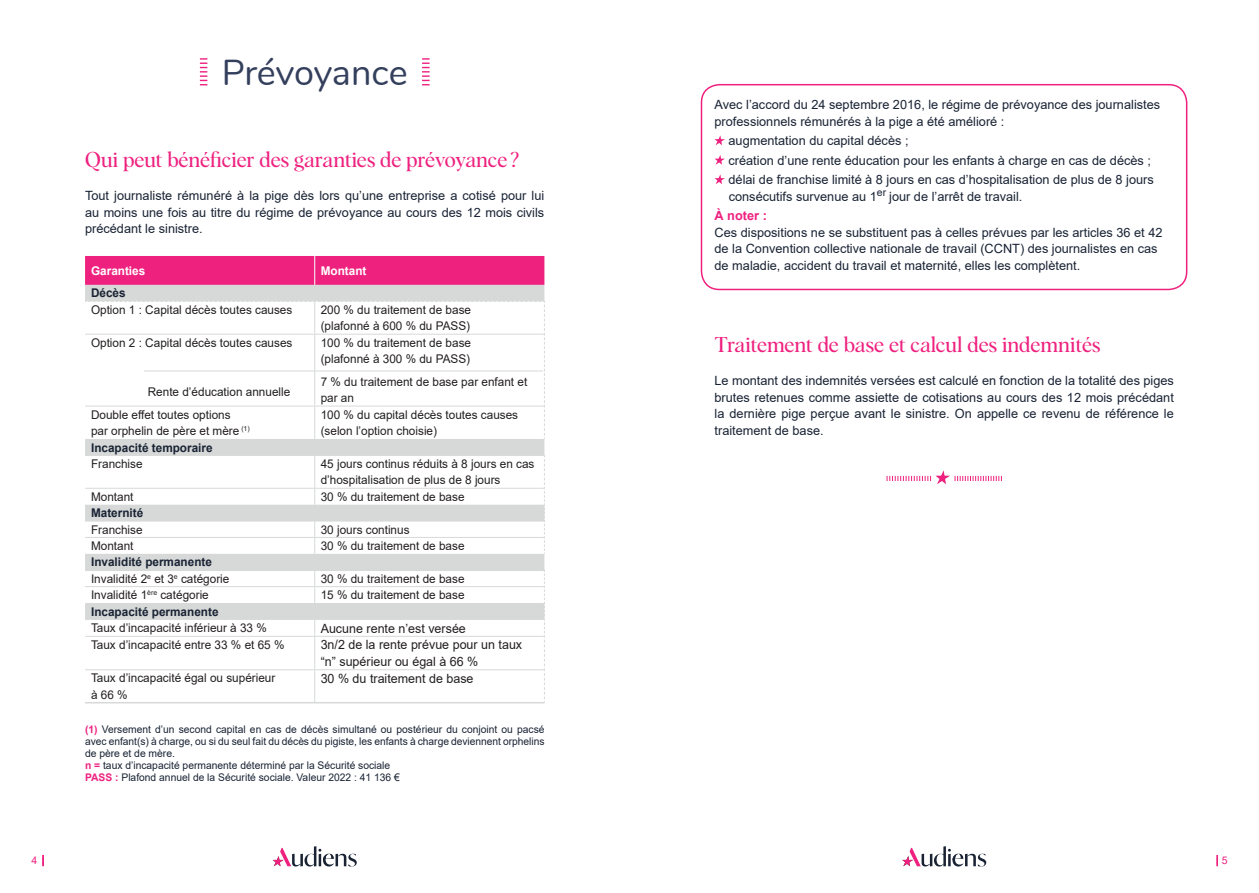
<style>
.page{position:relative;width:1259px;height:893px;background:#fff}
.page>*{position:absolute;margin:0;border:0;box-sizing:border-box;transform-origin:0 0}
.t1{font:36px "Nunito";letter-spacing:-.005em;color:#333f5c}
.t2{font:21px "Albra";letter-spacing:-.01em;color:#ee217f}
.t3{font:12.75px/16.5px "Arial";color:#192334}
.t4{font:12.75px/16.5px "Arial";color:#231f20}
.t5{font:12px/16.5px "Arial";color:#231f20}
.t6{font:700 12px "Arial";color:#192334}
.t7{font:700 12px "Arial";color:#fff}
.t8{font:10.5px/12px "Arial";color:#192334}
.t9{font:10.5px "Arial";color:#ee217f}
.s1{font-weight:700;color:#192334}
.s2{font-weight:700;color:#ee217f}
</style>
<div class="page">
<svg style="left:902px;top:846px;width:84px;height:20px"></svg>
<svg style="left:273px;top:846px;width:84px;height:20px"></svg>
<svg style="left:42px;top:855px;width:2px;height:11px"></svg>
<svg style="left:1216px;top:855px;width:2px;height:11px"></svg>
<svg style="left:85px;top:285px;width:459px;height:334px"></svg>
<svg style="left:85px;top:300px;width:460px;height:139px"></svg>
<hr style="left:314px;top:302px;width:1px;height:32px;background:#d7d9d8">
<hr style="left:85px;top:334px;width:230px;height:1px;background:#d7d9d8">
<hr style="left:315px;top:334px;width:229px;height:1px;background:#d7d9d8">
<hr style="left:314px;top:335px;width:1px;height:71px;background:#d7d9d8">
<hr style="left:85px;top:406px;width:230px;height:1px;background:#d7d9d8">
<hr style="left:315px;top:406px;width:229px;height:1px;background:#d7d9d8">
<hr style="left:314px;top:407px;width:1px;height:32px;background:#d7d9d8">
<hr style="left:85px;top:455px;width:230px;height:1px;background:#d7d9d8">
<hr style="left:315px;top:455px;width:230px;height:1px;background:#d7d9d8">
<hr style="left:314px;top:456px;width:1px;height:32px;background:#d7d9d8">
<hr style="left:85px;top:488px;width:230px;height:1px;background:#d7d9d8">
<hr style="left:315px;top:488px;width:229px;height:1px;background:#d7d9d8">
<svg style="left:314px;top:489px;width:1px;height:16px"></svg>
<hr style="left:85px;top:521px;width:230px;height:1px;background:#d7d9d8">
<hr style="left:315px;top:521px;width:229px;height:1px;background:#d7d9d8">
<hr style="left:85px;top:537px;width:230px;height:1px;background:#d7d9d8">
<hr style="left:315px;top:537px;width:229px;height:1px;background:#d7d9d8">
<svg style="left:314px;top:521px;width:1px;height:33px"></svg>
<svg style="left:544px;top:456px;width:1px;height:98px"></svg>
<hr style="left:85px;top:570px;width:230px;height:1px;background:#d7d9d8">
<hr style="left:315px;top:570px;width:230px;height:1px;background:#d7d9d8">
<hr style="left:85px;top:586px;width:230px;height:1px;background:#d7d9d8">
<hr style="left:315px;top:586px;width:229px;height:1px;background:#d7d9d8">
<svg style="left:314px;top:571px;width:1px;height:32px"></svg>
<hr style="left:85px;top:619px;width:230px;height:1px;background:#d7d9d8">
<hr style="left:315px;top:619px;width:229px;height:1px;background:#d7d9d8">
<svg style="left:314px;top:620px;width:1px;height:16px"></svg>
<hr style="left:85px;top:636px;width:230px;height:1px;background:#d7d9d8">
<hr style="left:315px;top:636px;width:229px;height:1px;background:#d7d9d8">
<hr style="left:314px;top:637px;width:1px;height:32px;background:#d7d9d8">
<hr style="left:85px;top:669px;width:230px;height:1px;background:#d7d9d8">
<hr style="left:315px;top:669px;width:229px;height:1px;background:#d7d9d8">
<hr style="left:314px;top:670px;width:1px;height:33px;background:#d7d9d8">
<svg style="left:544px;top:571px;width:1px;height:132px"></svg>
<div style="left:85px;top:256px;width:459px;height:29px;background:#ee217f"></div>
<svg style="left:200px;top:58px;width:7px;height:27px"></svg>
<svg style="left:422px;top:58px;width:7px;height:27px"></svg>
<hr style="left:144px;top:371px;width:399px;height:1px;background:#d7d9d8">
<div style="left:701px;top:84px;width:486px;height:206px;border:2px solid #ee217f;border-radius:18px"></div>
<svg style="left:714px;top:135px;width:11px;height:10px"></svg>
<svg style="left:714px;top:155px;width:11px;height:10px"></svg>
<svg style="left:714px;top:174px;width:11px;height:10px"></svg>
<svg style="left:886px;top:470px;width:116px;height:14px"></svg>
<hr style="left:85px;top:702px;width:459px;height:1px;background:#d7d9d8">
<h1 class="t1" style="left:222px;top:47px;width:187px">Prévoyance</h1>
<h2 class="t2" style="left:85px;top:145px;width:435px">Qui peut bénéficier des garanties de prévoyance ?</h2>
<p class="t3" style="left:85px;top:188px;width:461px;text-align:justify">Tout journaliste rémunéré à la pige dès lors qu’une entreprise a cotisé pour lui au moins une fois au titre du régime de prévoyance au cours des 12 mois civils précédant le sinistre.</p>
<p class="t7" style="left:91px;top:262px;width:56px">Garanties</p>
<p class="t7" style="left:321px;top:262px;width:47px">Montant</p>
<p class="t6" style="left:91px;top:285px;width:36px">Décès</p>
<p class="t5" style="left:91px;top:301px;width:203px">Option 1 : Capital décès toutes causes</p>
<p class="t5" style="left:321px;top:301px;width:152px">200 % du traitement de base (plafonné à 600 % du PASS)</p>
<p class="t5" style="left:91px;top:334px;width:203px">Option 2 : Capital décès toutes causes</p>
<p class="t5" style="left:148px;top:384px;width:144px">Rente d’éducation annuelle</p>
<p class="t5" style="left:321px;top:334px;width:152px">100 % du traitement de base (plafonné à 300 % du PASS)</p>
<p class="t5" style="left:321px;top:373px;width:208px">7 % du traitement de base par enfant et par an</p>
<p class="t5" style="left:91px;top:406px;width:160px">Double effet toutes options par orphelin de père et mère <sup>(1)</sup></p>
<p class="t5" style="left:321px;top:406px;width:199px">100 % du capital décès toutes causes (selon l’option choisie)</p>
<p class="t6" style="left:91px;top:439px;width:123px">Incapacité temporaire</p>
<p class="t5" style="left:91px;top:455px;width:53px">Franchise</p>
<p class="t5" style="left:321px;top:455px;width:215px">45 jours continus réduits à 8 jours en cas d’hospitalisation de plus de 8 jours</p>
<p class="t5" style="left:91px;top:488px;width:44px">Montant</p>
<p class="t5" style="left:321px;top:488px;width:145px">30 % du traitement de base</p>
<p class="t6" style="left:91px;top:505px;width:54px">Maternité</p>
<p class="t5" style="left:91px;top:521px;width:53px">Franchise</p>
<p class="t5" style="left:321px;top:521px;width:90px">30 jours continus</p>
<p class="t5" style="left:91px;top:537px;width:44px">Montant</p>
<p class="t5" style="left:321px;top:537px;width:145px">30 % du traitement de base</p>
<p class="t5" style="left:91px;top:554px;width:140px"><span class="s1">Invalidité permanente<br></span>Invalidité 2<sup>e</sup> et 3<sup>e</sup> catégorie</p>
<p class="t5" style="left:321px;top:570px;width:145px">30 % du traitement de base</p>
<p class="t5" style="left:91px;top:587px;width:119px">Invalidité 1<sup>ère</sup> catégorie</p>
<p class="t5" style="left:321px;top:587px;width:145px">15 % du traitement de base</p>
<p class="t6" style="left:91px;top:603px;width:129px">Incapacité permanente</p>
<p class="t5" style="left:91px;top:619px;width:177px">Taux d’incapacité inférieur à 33 %</p>
<p class="t4" style="left:321px;top:620px;width:147px">Aucune rente n’est versée</p>
<p class="t5" style="left:91px;top:636px;width:195px">Taux d’incapacité entre 33 % et 65 %</p>
<p class="t4" style="left:321px;top:637px;width:203px">3n/2 de la rente prévue pour un taux “n” supérieur ou égal à 66 %</p>
<p class="t5" style="left:91px;top:670px;width:186px">Taux d’incapacité égal ou supérieur à 66 %</p>
<p class="t4" style="left:321px;top:670px;width:154px">30 % du traitement de base</p>
<p class="t8" style="left:85px;top:723px;width:461px"><span class="s2">(1)</span> Versement d’un second capital en cas de décès simultané ou postérieur du conjoint ou pacsé avec enfant(s) à charge, ou si du seul fait du décès du pigiste, les enfants à charge deviennent orphelins de père et de mère.<br><span class="s2">n =</span> taux d’incapacité permanente déterminé par la Sécurité sociale<br><span class="s2">PASS :</span> Plafond annuel de la Sécurité sociale. Valeur 2022 : 41 136 €</p>
<p class="t3" style="left:714px;top:96px;width:447px">Avec l’accord du 24 septembre 2016, le régime de prévoyance des journalistes professionnels rémunérés à la pige a été amélioré :</p>
<p class="t3" style="left:728px;top:131px;width:427px;line-height:19.5px">augmentation du capital décès ;<br>création d’une rente éducation pour les enfants à charge en cas de décès ; délai de franchise limité à 8 jours en cas d’hospitalisation de plus de 8 jours</p>
<p class="t3" style="left:714px;top:186px;width:309px;line-height:19.5px;text-indent:14px">consécutifs survenue au 1<sup>er</sup> jour de l’arrêt de travail.<br><span class="s2">À noter :</span></p>
<p class="t3" style="left:714px;top:224px;width:449px">Ces dispositions ne se substituent pas à celles prévues par les articles 36 et 42 de la Convention collective nationale de travail (CCNT) des journalistes en cas de maladie, accident du travail et maternité, elles les complètent.</p>
<h2 class="t2" style="left:714px;top:330px;width:387px">Traitement de base et calcul des indemnités</h2>
<p class="t3" style="left:714px;top:372px;width:461px;text-align:justify">Le montant des indemnités versées est calculé en fonction de la totalité des piges brutes retenues comme assiette de cotisations au cours des 12 mois précédant la dernière pige perçue avant le sinistre. On appelle ce revenu de référence le traitement de base.</p>
<p class="t9" style="left:31px;top:853px;width:7px">4</p>
<p class="t9" style="left:1221px;top:853px;width:7px">5</p>
</div>
